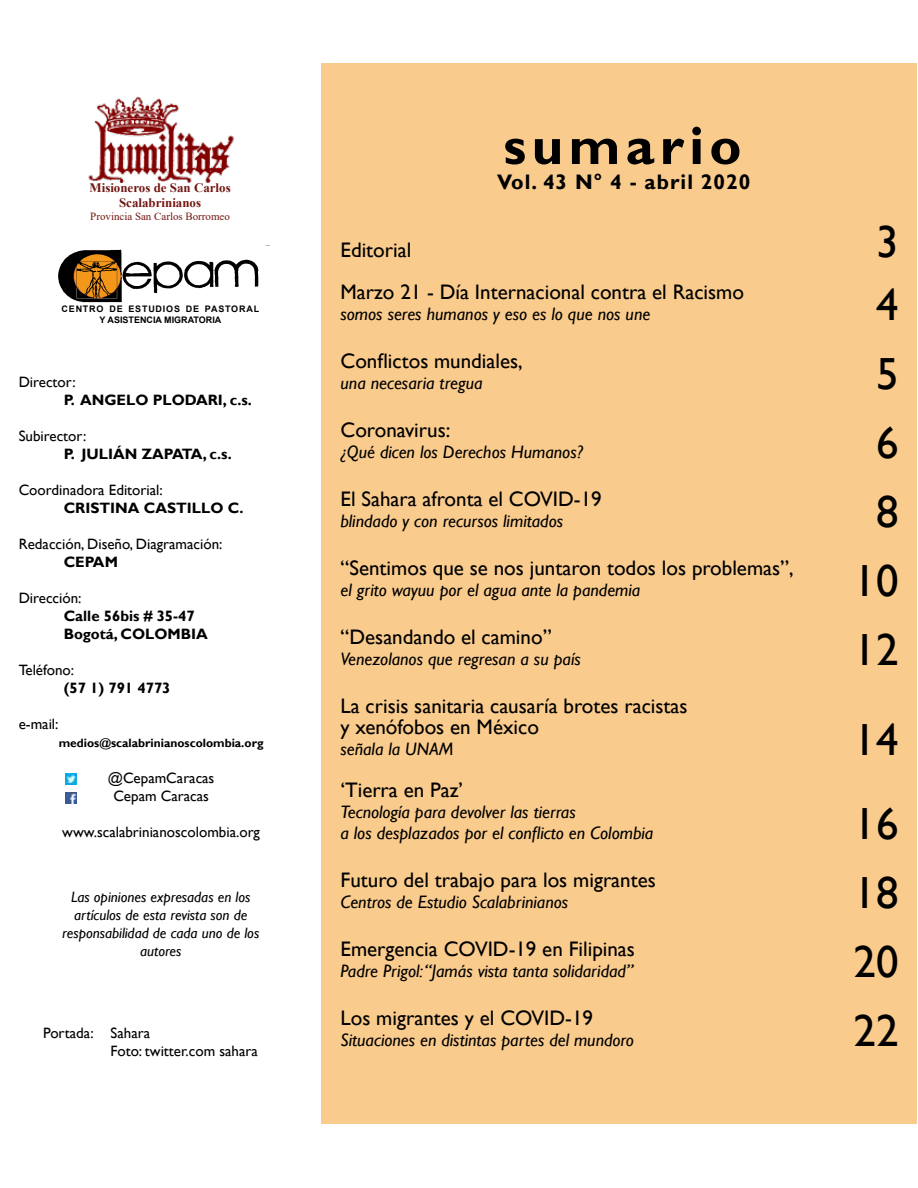
<style>
.page{position:relative;width:918px;height:1188px;background:#fff}
.page>*{position:absolute;margin:0;border:0;box-sizing:border-box;transform-origin:0 0}
.t1{font:700 54px "Gill Sans";letter-spacing:.1em;color:#000}
.t2{font:45px "Gill Sans";color:#000}
.t3{font:21px/21px "Gill Sans";color:#000}
.t4{font:700 21px "Gill Sans";letter-spacing:.05em;color:#000}
.t5{font:italic 18px/21px "Gill Sans";color:#000}
.t6{font:15px/18px "Gill Sans";color:#000;text-align:center}
.t7{font:700 15px/18px "Gill Sans";color:#000}
.t8{font:italic 15px/18px "Gill Sans";color:#000;text-align:center}
.t9{font:700 12.9px/15.6px "Times New Roman";color:#721611;text-align:center}
.t10{font:700 12px "Gill Sans";color:#000}
.t11{font:10.95px "Times New Roman";color:#721611}
.t12{font:700 9px/10.8px "Arial";letter-spacing:.07em;color:#000;text-align:center}
</style>
<div class="page">
<img style="left:56px;top:245px;width:213px;height:58px">
<div style="left:322px;top:64px;width:595px;height:1060px;background:#f9cb8d"></div>
<svg style="left:66px;top:773px;width:11px;height:11px"></svg>
<svg style="left:66px;top:792px;width:11px;height:11px"></svg>
<img style="left:88px;top:96px;width:146px;height:86px">
<p class="t9" style="left:89px;top:179px;width:143px">Misioneros de San Carlos<br>Scalabrinianos</p>
<p class="t11" style="left:90px;top:209px;width:141px">Provincia San Carlos Borromeo</p>
<p class="t12" style="left:62px;top:303px;width:199px">CENTRO DE ESTUDIOS DE PASTORAL<br>Y ASISTENCIA MIGRATORIA</p>
<p class="t6" style="left:19px;top:374px;width:59px">Director:</p>
<p class="t7" style="left:64px;top:392px;width:190px">P. ANGELO PLODARI, c.s.</p>
<p class="t6" style="left:19px;top:428px;width:69px">Subirector:</p>
<p class="t7" style="left:64px;top:446px;width:170px">P. JULIÁN ZAPATA, c.s.</p>
<p class="t6" style="left:19px;top:482px;width:146px">Coordinadora Editorial:</p>
<p class="t7" style="left:64px;top:500px;width:181px">CRISTINA CASTILLO C.</p>
<p class="t6" style="left:19px;top:536px;width:205px">Redacción, Diseño, Diagramación:</p>
<p class="t7" style="left:64px;top:554px;width:56px">CEPAM</p>
<p class="t6" style="left:19px;top:590px;width:64px">Dirección:</p>
<p class="t7" style="left:64px;top:608px;width:146px">Calle 56bis # 35-47<br>Bogotá, COLOMBIA</p>
<p class="t6" style="left:19px;top:662px;width:57px">Teléfono:</p>
<p class="t7" style="left:64px;top:680px;width:108px">(57 1) 791 4773</p>
<p class="t6" style="left:19px;top:716px;width:41px">e-mail:</p>
<p class="t10" style="left:59px;top:736px;width:206px">medios@scalabrinianoscolombia.org</p>
<p class="t6" style="left:108px;top:770px;width:108px">@CepamCaracas<br>Cepam Caracas</p>
<p class="t6" style="left:62px;top:824px;width:199px">www.scalabrinianoscolombia.org</p>
<p class="t8" style="left:62px;top:888px;width:199px">Las opiniones expresadas en los artículos de esta revista son de responsabilidad de cada uno de los autores</p>
<p class="t6" style="left:111px;top:1024px;width:149px;text-align:left;text-indent:-67px">Portada: Sahara<br>Foto: twitter.com sahara</p>
<h1 class="t1" style="left:503px;top:113px;width:240px">sumario</h1>
<p class="t3" style="left:340px;top:240px;width:72px">Editorial</p>
<p class="t4" style="left:497px;top:170px;width:255px">Vol. 43 N° 4 - abril 2020</p>
<p class="t3" style="left:340px;top:282px;width:405px">Marzo 21 - Día Internacional contra el Racismo</p>
<p class="t5" style="left:340px;top:304px;width:311px">somos seres humanos y eso es lo que nos une</p>
<p class="t3" style="left:340px;top:351px;width:184px">Conflictos mundiales,</p>
<p class="t5" style="left:340px;top:373px;width:144px">una necesaria tregua</p>
<p class="t3" style="left:340px;top:420px;width:111px">Coronavirus:</p>
<p class="t5" style="left:340px;top:442px;width:244px">¿Qué dicen los Derechos Humanos?</p>
<p class="t3" style="left:340px;top:489px;width:263px">El Sahara afronta el COVID-19</p>
<p class="t5" style="left:340px;top:511px;width:224px">blindado y con recursos limitados</p>
<p class="t3" style="left:340px;top:558px;width:455px">“Sentimos que se nos juntaron todos los problemas”,</p>
<p class="t5" style="left:340px;top:580px;width:301px">el grito wayuu por el agua ante la pandemia</p>
<p class="t3" style="left:340px;top:627px;width:213px">“Desandando el camino”</p>
<p class="t5" style="left:340px;top:649px;width:242px">Venezolanos que regresan a su país</p>
<p class="t3" style="left:340px;top:696px;width:349px">La crisis sanitaria causaría brotes racistas y xenófobos en México</p>
<p class="t5" style="left:340px;top:739px;width:114px">señala la UNAM</p>
<h2 class="t2" style="left:876px;top:216px;width:24px">3</h2>
<h2 class="t2" style="left:876px;top:279px;width:24px">4</h2>
<h2 class="t2" style="left:876px;top:348px;width:24px">5</h2>
<h2 class="t2" style="left:876px;top:417px;width:24px">6</h2>
<h2 class="t2" style="left:876px;top:486px;width:24px">8</h2>
<h2 class="t2" style="left:854px;top:555px;width:46px">10</h2>
<h2 class="t2" style="left:854px;top:624px;width:46px">12</h2>
<h2 class="t2" style="left:854px;top:714px;width:46px">14</h2>
<p class="t3" style="left:340px;top:780px;width:124px">‘Tierra en Paz’</p>
<p class="t5" style="left:340px;top:802px;width:314px">Tecnología para devolver las tierras<br>a los desplazados por el conflicto en Colombia</p>
<h2 class="t2" style="left:854px;top:798px;width:46px">16</h2>
<p class="t3" style="left:340px;top:870px;width:317px">Futuro del trabajo para los migrantes</p>
<p class="t5" style="left:340px;top:892px;width:229px">Centros de Estudio Scalabrinianos</p>
<h2 class="t2" style="left:854px;top:867px;width:46px">18</h2>
<p class="t3" style="left:340px;top:939px;width:296px">Emergencia COVID-19 en Filipinas</p>
<p class="t5" style="left:340px;top:961px;width:294px">Padre Prigol: “Jamás vista tanta solidaridad”</p>
<p class="t3" style="left:340px;top:1008px;width:254px">Los migrantes y el COVID-19</p>
<p class="t5" style="left:340px;top:1030px;width:295px">Situaciones en distintas partes del mundoro</p>
<h2 class="t2" style="left:854px;top:936px;width:46px">20</h2>
<h2 class="t2" style="left:854px;top:1005px;width:46px">22</h2>
</div>
